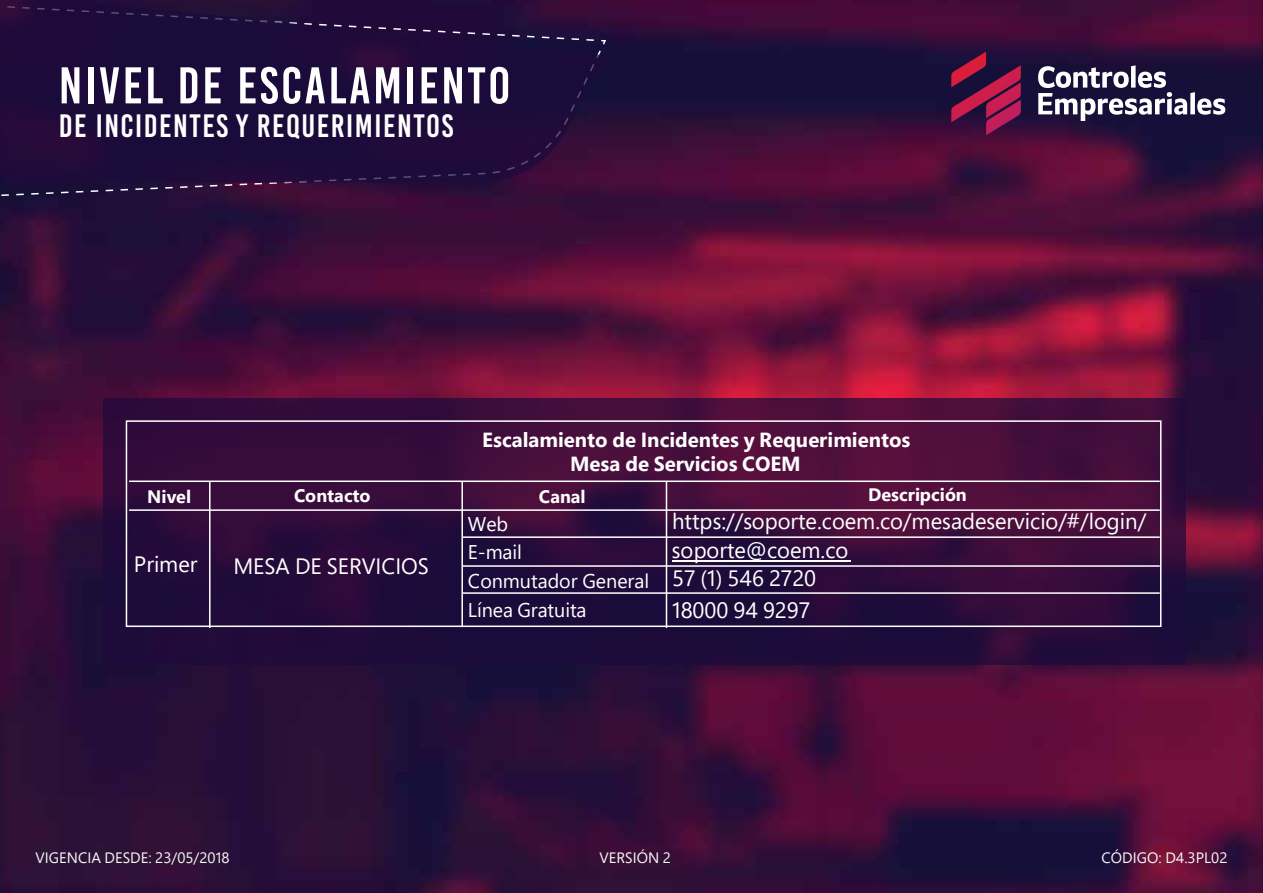
<style>
.page{position:relative;width:1263px;height:893px;background:#fff}
.page>*{position:absolute;margin:0;border:0;box-sizing:border-box;transform-origin:0 0}
.t1{font:51.6px "Bebas Kai";letter-spacing:.05em;color:#fff}
.t2{font:32.25px "Bebas Kai";letter-spacing:.045em;color:#fff}
.t3{font:22.2px/28.3px "Segoe Pro";color:#fff}
.t4{font:700 20.4px/24.9px "Segoe Pro";letter-spacing:-.005em;color:#fff}
.t5{font:19.8px/28.3px "Segoe Pro";letter-spacing:-.005em;color:#fff}
.t6{font:700 18px "Segoe Pro";color:#fff}
.t7{font:15px "Segoe Pro";color:#f6f8f8}
</style>
<div class="page">
<img style="left:0;top:0;width:1263px;height:893px">
<svg style="left:951px;top:52px;width:70px;height:83px;background:#691541"></svg>
<svg style="left:1038px;top:65px;width:187px;height:56px"></svg>
<svg style="left:0;top:183px;width:602px;height:15px;background:#32133c"></svg>
<svg style="left:0;top:0;width:607px;height:183px;background:#1f0c3a"></svg>
<svg style="left:103px;top:398px;width:1082px;height:267px;background:#330d3b"></svg>
<hr style="left:672px;top:560px;width:179px;height:1px;background:#fff">
<div style="left:126px;top:420px;width:1035px;height:207px;border:2px solid #fff"></div>
<hr style="left:129px;top:481px;width:1031px;height:1px;background:#fff">
<hr style="left:129px;top:509px;width:1031px;height:2px;background:#fff">
<hr style="left:463px;top:536px;width:697px;height:2px;background:#fff">
<hr style="left:463px;top:565px;width:697px;height:2px;background:#fff">
<hr style="left:463px;top:592px;width:697px;height:2px;background:#fff">
<hr style="left:461px;top:481px;width:2px;height:146px;background:#fff">
<hr style="left:666px;top:482px;width:1px;height:146px;background:#fff">
<hr style="left:209px;top:482px;width:2px;height:146px;background:#fff">
<h1 class="t1" style="left:59px;top:58px;width:453px">NIVEL DE ESCALAMIENTO</h1>
<h2 class="t2" style="left:59px;top:108px;width:396px">DE INCIDENTES Y REQUERIMIENTOS</h2>
<p class="t4" style="left:570px;top:426px;width:342px;text-indent:-88px">Escalamiento de Incidentes y Requerimientos<br>Mesa de Servicios COEM</p>
<p class="t6" style="left:147px;top:484px;width:46px">Nivel</p>
<p class="t6" style="left:294px;top:483px;width:78px">Contacto</p>
<p class="t6" style="left:539px;top:484px;width:48px">Canal</p>
<p class="t6" style="left:868px;top:482px;width:100px">Descripción</p>
<p class="t3" style="left:134px;top:550px;width:65px">Primer</p>
<p class="t3" style="left:233px;top:551px;width:197px">MESA DE SERVICIOS</p>
<p class="t5" style="left:468px;top:510px;width:183px">Web<br>E-mail<br>Conmutador General<br>Línea Gratuita</p>
<p class="t3" style="left:672px;top:507px;width:476px">https://soporte.coem.co/mesadeservicio/#/login/ soporte@coem.co<br>57 (1) 546 2720</p>
<p class="t3" style="left:672px;top:596px;width:140px">18000 94 9297</p>
<p class="t7" style="left:35px;top:848px;width:196px">VIGENCIA DESDE: 23/05/2018</p>
<p class="t7" style="left:600px;top:848px;width:73px">VERSIÓN 2</p>
<p class="t7" style="left:1102px;top:848px;width:127px">CÓDIGO: D4.3PL02</p>
</div>
